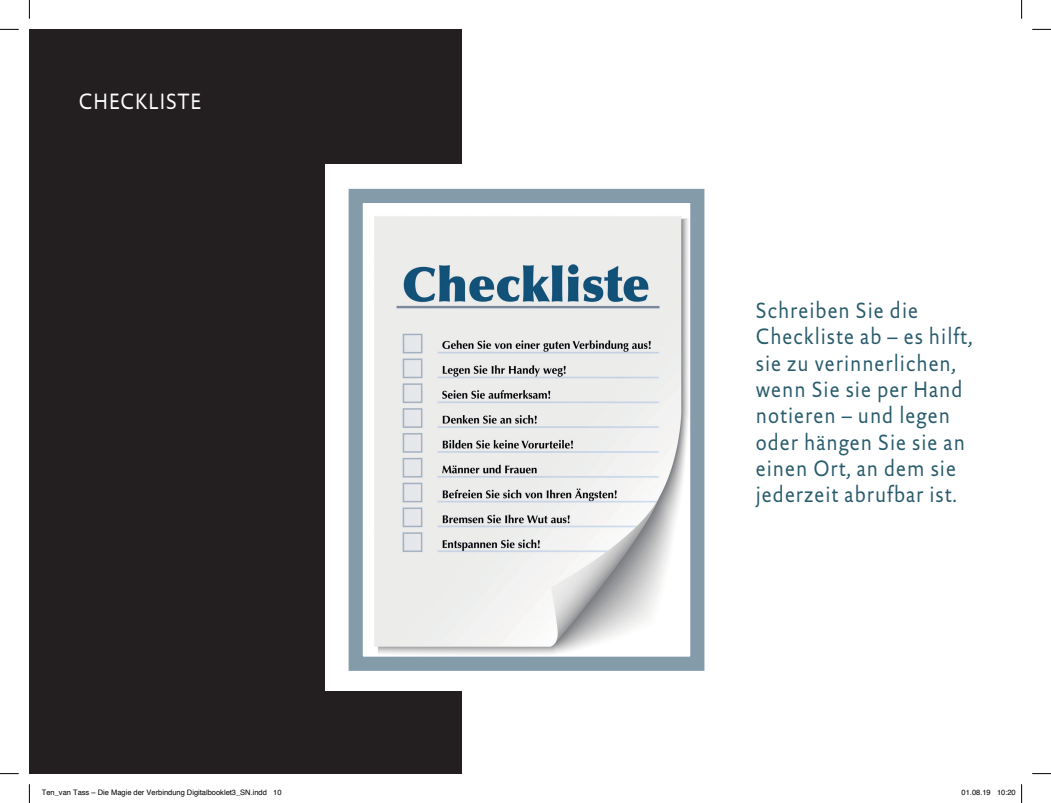
<style>
.page{position:relative;width:1051px;height:803px;background:#fff}
.page>*{position:absolute;margin:0;border:0;box-sizing:border-box;transform-origin:0 0}
.t1{font:22.5px/26.2px "Argon Documenta Sans TF";letter-spacing:.05em;color:#285b6c;scale:.9 1}
.t2{font:22.5px "Argon Documenta Sans SC";letter-spacing:.05em;color:#fff;scale:.9 1}
.t3{font:7.5px "Helvetica";color:#000}
</style>
<div class="page">
<div style="left:29px;top:29px;width:433px;height:744px;background:#231f20"></div>
<div style="left:325px;top:164px;width:390px;height:527px;background:#fff"></div>
<svg style="left:348px;top:188px;width:357px;height:483px"></svg>
<svg style="left:0;top:29px;width:19px;height:1px"></svg>
<svg style="left:1032px;top:29px;width:19px;height:1px"></svg>
<svg style="left:0;top:773px;width:19px;height:1px"></svg>
<svg style="left:1032px;top:773px;width:19px;height:1px"></svg>
<svg style="left:29px;top:0;width:1px;height:19px"></svg>
<svg style="left:29px;top:784px;width:1px;height:19px"></svg>
<svg style="left:1021px;top:0;width:1px;height:19px"></svg>
<svg style="left:1021px;top:784px;width:1px;height:19px"></svg>
<p class="t2" style="left:79px;top:87px;width:137px">CHECKLISTE</p>
<p class="t1" style="left:756px;top:297px;width:242px">Schreiben Sie die<br>Checkliste ab – es hilft, sie zu verinnerlichen, wenn Sie sie per Hand notieren – und legen oder hängen Sie sie an einen Ort, an dem sie jederzeit abrufbar ist.</p>
<p class="t3" style="left:42px;top:787px;width:241px">Ten_van Tass – Die Magie der Verbindung Digitalbooklet3_SN.indd 10</p>
<p class="t3" style="left:962px;top:787px;width:56px">01.08.19 10:20</p>
</div>
